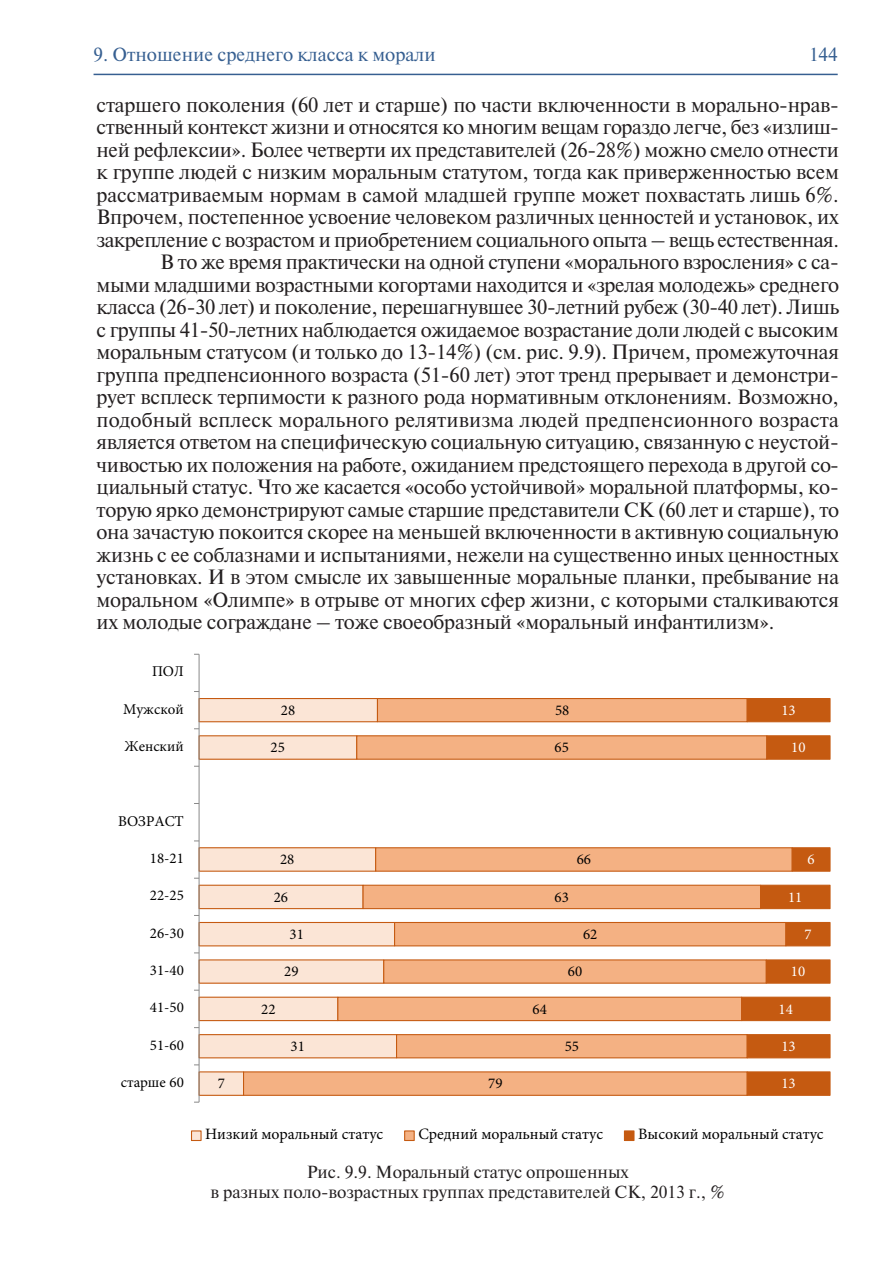
<style>
.page{position:relative;width:893px;height:1263px;background:#fff}
.page>*{position:absolute;margin:0;border:0;box-sizing:border-box;transform-origin:0 0}
.Текст{font:19.5px/22.5px "Newton C";letter-spacing:-.015em;color:#231f20;text-align:justify}
.t1{font:18px "Newton C";color:#365f91}
.Рисунок{font:16.5px/19.5px "Newton C";color:#231f20;text-align:center}
.t2{font:15.9px "Minion Pro";color:#000}
.t3{font:15px "Minion Pro";color:#000}
.t4{font:15px "Minion Pro";color:#fff}
</style>
<div class="page">
<hr style="left:94px;top:74px;width:744px;height:1px;background:#365f91">
<div style="left:199px;top:698px;width:178px;height:24px;background:#fbe5d6"></div>
<div style="left:199px;top:698px;width:179px;height:24px;border:1px solid #c55a11"></div>
<div style="left:199px;top:736px;width:158px;height:23px;background:#fbe5d6"></div>
<div style="left:199px;top:735px;width:158px;height:25px;border:1px solid #c55a11"></div>
<div style="left:199px;top:848px;width:177px;height:23px;background:#fbe5d6"></div>
<div style="left:199px;top:847px;width:177px;height:25px;border:1px solid #c55a11"></div>
<div style="left:199px;top:885px;width:164px;height:24px;background:#fbe5d6"></div>
<div style="left:199px;top:885px;width:165px;height:24px;border:1px solid #c55a11"></div>
<div style="left:199px;top:922px;width:196px;height:24px;background:#fbe5d6"></div>
<div style="left:199px;top:922px;width:196px;height:24px;border:1px solid #c55a11"></div>
<div style="left:199px;top:960px;width:185px;height:23px;background:#fbe5d6"></div>
<div style="left:199px;top:959px;width:185px;height:25px;border:1px solid #c55a11"></div>
<div style="left:199px;top:997px;width:139px;height:23px;background:#fbe5d6"></div>
<div style="left:199px;top:997px;width:139px;height:24px;border:1px solid #c55a11"></div>
<div style="left:199px;top:1035px;width:198px;height:23px;background:#fbe5d6"></div>
<div style="left:199px;top:1034px;width:198px;height:24px;border:1px solid #c55a11"></div>
<div style="left:199px;top:1072px;width:45px;height:23px;background:#fbe5d6"></div>
<div style="left:199px;top:1071px;width:45px;height:25px;border:1px solid #c55a11"></div>
<div style="left:377px;top:698px;width:371px;height:24px;background:#f4b183;border:1px solid #c55a11"></div>
<div style="left:356px;top:735px;width:411px;height:25px;background:#f4b183;border:1px solid #c55a11"></div>
<div style="left:375px;top:847px;width:418px;height:25px;background:#f4b183;border:1px solid #c55a11"></div>
<div style="left:363px;top:885px;width:398px;height:24px;background:#f4b183;border:1px solid #c55a11"></div>
<div style="left:394px;top:922px;width:392px;height:24px;background:#f4b183;border:1px solid #c55a11"></div>
<div style="left:383px;top:959px;width:384px;height:25px;background:#f4b183;border:1px solid #c55a11"></div>
<div style="left:337px;top:997px;width:405px;height:24px;background:#f4b183;border:1px solid #c55a11"></div>
<div style="left:396px;top:1034px;width:352px;height:24px;background:#f4b183;border:1px solid #c55a11"></div>
<div style="left:243px;top:1071px;width:505px;height:25px;background:#f4b183;border:1px solid #c55a11"></div>
<div style="left:747px;top:698px;width:84px;height:24px;background:#c55a11;border:1px solid #c55a11"></div>
<div style="left:766px;top:735px;width:65px;height:25px;background:#c55a11;border:1px solid #c55a11"></div>
<div style="left:792px;top:847px;width:39px;height:25px;background:#c55a11;border:1px solid #c55a11"></div>
<div style="left:760px;top:885px;width:71px;height:24px;background:#c55a11;border:1px solid #c55a11"></div>
<div style="left:785px;top:922px;width:46px;height:24px;background:#c55a11;border:1px solid #c55a11"></div>
<div style="left:766px;top:959px;width:65px;height:25px;background:#c55a11;border:1px solid #c55a11"></div>
<div style="left:741px;top:997px;width:90px;height:24px;background:#c55a11;border:1px solid #c55a11"></div>
<div style="left:747px;top:1034px;width:84px;height:24px;background:#c55a11;border:1px solid #c55a11"></div>
<div style="left:747px;top:1071px;width:84px;height:25px;background:#c55a11;border:1px solid #c55a11"></div>
<hr style="left:199px;top:654px;width:1px;height:448px;background:#898989">
<div style="left:191px;top:1130px;width:11px;height:11px;background:#fbe5d6;border:1px solid #c55a11"></div>
<div style="left:404px;top:1130px;width:11px;height:11px;background:#f4b183;border:1px solid #c55a11"></div>
<div style="left:624px;top:1130px;width:10px;height:11px;background:#c55a11;border:1px solid #c55a11"></div>
<p class="t1" style="left:94px;top:44px;width:343px">9. Отношение среднего класса к морали</p>
<p class="t1" style="left:809px;top:44px;width:30px">144</p>
<p class="Текст" style="left:97px;top:93px;width:744px">старшего поколения (60 лет и старше) по части включенности в морально-нрав&shy;ственный контекст жизни и относятся ко многим вещам гораздо легче, без «излиш&shy;ней рефлексии». Более четверти их представителей (26‑28%) можно смело отнести к группе людей с низким моральным статутом, тогда как приверженностью всем рассматриваемым нормам в самой младшей группе может похвастать лишь 6%.<br>Впрочем, постепенное усвоение человеком различных ценностей и установок, их закрепление с возрастом и приобретением социального опыта – вещь естественная.</p>
<p class="Текст" style="left:97px;top:251px;width:744px;text-indent:64px">В то же время практически на одной ступени «морального взросления» с са&shy;мыми младшими возрастными когортами находится и «зрелая молодежь» среднего класса (26‑30 лет) и поколение, перешагнувшее 30-летний рубеж (30‑40 лет). Лишь с группы 41‑50-летних наблюдается ожидаемое возрастание доли людей с высоким моральным статусом (и только до 13‑14%) (см. рис. 9.9). Причем, промежуточная группа предпенсионного возраста (51‑60 лет) этот тренд прерывает и демонстри&shy;рует всплеск терпимости к разного рода нормативным отклонениям. Возможно, подобный всплеск морального релятивизма людей предпенсионного возраста является ответом на специфическую социальную ситуацию, связанную с неустой&shy;чивостью их положения на работе, ожиданием предстоящего перехода в другой со&shy;циальный статус. Что же касается «особо устойчивой» моральной платформы, ко&shy;торую ярко демонстрируют самые старшие представители СК (60 лет и старше), то она зачастую покоится скорее на меньшей включенности в активную социальную жизнь с ее соблазнами и испытаниями, нежели на существенно иных ценностных установках. И в этом смысле их завышенные моральные планки, пребывание на моральном «Олимпе» в отрыве от многих сфер жизни, с которыми сталкиваются их молодые сограждане – тоже своеобразный «моральный инфантилизм».</p>
<p class="t3" style="left:152px;top:661px;width:33px">ПОЛ</p>
<p class="t3" style="left:123px;top:699px;width:62px">Мужской</p>
<p class="t3" style="left:125px;top:736px;width:61px">Женский</p>
<p class="t3" style="left:281px;top:700px;width:16px">28</p>
<p class="t3" style="left:271px;top:737px;width:16px">25</p>
<p class="t3" style="left:555px;top:700px;width:16px">58</p>
<p class="t3" style="left:555px;top:737px;width:16px">65</p>
<p class="t4" style="left:781px;top:700px;width:16px">13</p>
<p class="t4" style="left:791px;top:737px;width:16px">10</p>
<p class="t3" style="left:118px;top:811px;width:67px">ВОЗРАСТ</p>
<p class="t3" style="left:150px;top:848px;width:36px">18-21</p>
<p class="t3" style="left:150px;top:885px;width:36px">22-25</p>
<p class="t3" style="left:150px;top:923px;width:36px">26-30</p>
<p class="t3" style="left:150px;top:960px;width:36px">31-40</p>
<p class="t3" style="left:150px;top:997px;width:36px">41-50</p>
<p class="t3" style="left:150px;top:1035px;width:36px">51-60</p>
<p class="t3" style="left:121px;top:1072px;width:65px">старше 60</p>
<p class="t3" style="left:218px;top:1073px;width:9px">7</p>
<p class="t3" style="left:280px;top:849px;width:16px">28</p>
<p class="t3" style="left:274px;top:887px;width:16px">26</p>
<p class="t3" style="left:290px;top:924px;width:16px">31</p>
<p class="t3" style="left:284px;top:961px;width:16px">29</p>
<p class="t3" style="left:261px;top:999px;width:16px">22</p>
<p class="t3" style="left:291px;top:1036px;width:16px">31</p>
<p class="t3" style="left:488px;top:1073px;width:16px">79</p>
<p class="t3" style="left:577px;top:849px;width:16px">66</p>
<p class="t3" style="left:555px;top:887px;width:16px">63</p>
<p class="t3" style="left:583px;top:924px;width:16px">62</p>
<p class="t3" style="left:568px;top:961px;width:16px">60</p>
<p class="t3" style="left:532px;top:999px;width:16px">64</p>
<p class="t3" style="left:565px;top:1036px;width:16px">55</p>
<p class="t4" style="left:807px;top:849px;width:9px">6</p>
<p class="t4" style="left:788px;top:887px;width:16px">11</p>
<p class="t4" style="left:804px;top:924px;width:9px">7</p>
<p class="t4" style="left:791px;top:961px;width:16px">10</p>
<p class="t4" style="left:779px;top:999px;width:16px">14</p>
<p class="t4" style="left:781px;top:1036px;width:16px">13</p>
<p class="t4" style="left:781px;top:1073px;width:16px">13</p>
<p class="t2" style="left:205px;top:1124px;width:180px">Низкий моральный статус</p>
<p class="t2" style="left:418px;top:1124px;width:186px">Средний моральный статус</p>
<p class="t2" style="left:638px;top:1124px;width:187px">Высокий моральный статус</p>
<p class="Рисунок" style="left:211px;top:1162px;width:516px">Рис. 9.9. Моральный статус опрошенных<br>в разных поло-возрастных группах представителей СК, 2013 г., %</p>
</div>
